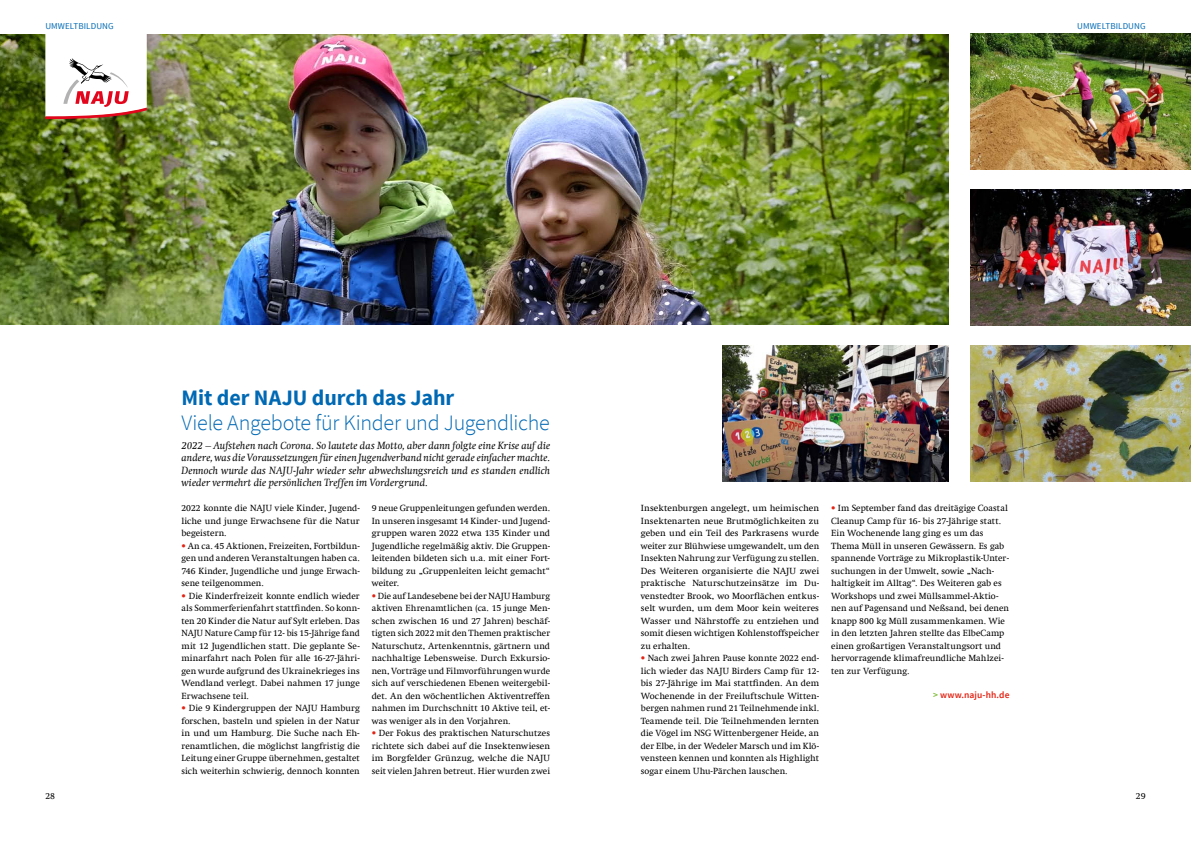
<style>
.page{position:relative;width:1191px;height:842px;background:#fff}
.page>*{position:absolute;margin:0;border:0;box-sizing:border-box;transform-origin:0 0}
.t1{font:300 22px "Source Sans Pro";letter-spacing:-.01em;color:#0069b4}
.t2{font:700 22px "Source Sans Pro";letter-spacing:-.005em;color:#0069b4}
.t3{font:italic 10.5px/12.5px "Swift Com";letter-spacing:.015em;color:#000;text-align:justify}
.t4{font:600 9.5px "Source Sans Pro";letter-spacing:.005em;color:#e42313}
.t5{font:9px/12.5px "Swift Com";letter-spacing:.005em;color:#000;text-align:justify}
.t6{font:9px "Source Sans Pro";letter-spacing:.005em;color:#0069b4}
.s1{color:#e42313}
.s2{color:#79b82c}
</style>
<div class="page">
<img style="left:0;top:34px;width:948px;height:290px">
<svg style="left:45px;top:34px;width:102px;height:85px"></svg>
<img style="left:970px;top:34px;width:221px;height:135px">
<img style="left:970px;top:190px;width:221px;height:135px">
<img style="left:722px;top:345px;width:226px;height:136px">
<img style="left:970px;top:345px;width:221px;height:136px">
<p class="t6" style="left:45px;top:20px;width:70px">UMWELTBILDUNG</p>
<p class="t6" style="left:1077px;top:20px;width:70px">UMWELTBILDUNG</p>
<h1 class="t2" style="left:181px;top:383px;width:274px">Mit der NAJU durch das Jahr</h1>
<h1 class="t1" style="left:181px;top:409px;width:370px">Viele Angebote für Kinder und Jugendliche</h1>
<p class="t3" style="left:181px;top:439px;width:370px">2022 – Aufstehen nach Corona. So lautete das Motto, aber dann folgte eine Krise auf die andere, was die Voraussetzungen für einen Jugendverband nicht gerade einfacher machte.<br>Dennoch wurde das NAJU-Jahr wieder sehr abwechslungsreich und es standen endlich wieder vermehrt die persönlichen Treffen im Vordergrund.</p>
<p class="t5" style="left:181px;top:502px;width:180px">2022 konnte die NAJU viele Kinder, Jugend&shy;liche und junge Erwachsene für die Natur begeistern.</p>
<p class="t5" style="left:181px;top:539px;width:180px"><span class="s1">•</span> An ca. 45 Aktionen, Freizeiten, Fortbildun&shy;gen und anderen Veranstaltungen haben ca.<br>746 Kinder, Jugendliche und junge Erwach&shy;sene teilgenommen.</p>
<p class="t5" style="left:181px;top:589px;width:180px"><span class="s1">•</span> Die Kinderfreizeit konnte endlich wieder als Sommerferienfahrt stattfinden. So konn&shy;ten 20 Kinder die Natur auf Sylt erleben. Das NAJU Nature Camp für 12- bis 15-Jährige fand mit 12 Jugendlichen statt. Die geplante Se&shy;minarfahrt nach Polen für alle 16-27-Jähri&shy;gen wurde aufgrund des Ukrainekrieges ins Wendland verlegt. Dabei nahmen 17 junge Erwachsene teil.</p>
<p class="t5" style="left:181px;top:702px;width:180px"><span class="s1">•</span> Die 9 Kindergruppen der NAJU Hamburg forschen, basteln und spielen in der Natur in und um Hamburg. Die Suche nach Eh&shy;renamtlichen, die möglichst langfristig die Leitung einer Gruppe übernehmen, gestaltet sich weiterhin schwierig, dennoch konnten</p>
<p class="t5" style="left:372px;top:502px;width:180px">9 neue Gruppenleitungen gefunden werden.<br>In unseren insgesamt 14 Kinder- und Jugend&shy;gruppen waren 2022 etwa 135 Kinder und Jugendliche regelmäßig aktiv. Die Gruppen&shy;leitenden bildeten sich u.a. mit einer Fort&shy;bildung zu „Gruppenleiten leicht gemacht“ weiter.</p>
<p class="t5" style="left:372px;top:589px;width:180px"><span class="s1">•</span> Die auf Landesebene bei der NAJU Hamburg aktiven Ehrenamtlichen (ca. 15 junge Men&shy;schen zwischen 16 und 27 Jahren) beschäf&shy;tigten sich 2022 mit den Themen praktischer Naturschutz, Artenkenntnis, gärtnern und nachhaltige Lebensweise. Durch Exkursio&shy;nen, Vorträge und Filmvorführungen wurde sich auf verschiedenen Ebenen weitergebil&shy;det. An den wöchentlichen Aktiventreffen nahmen im Durchschnitt 10 Aktive teil, et&shy;was weniger als in den Vorjahren.</p>
<p class="t5" style="left:372px;top:727px;width:180px"><span class="s1">•</span> Der Fokus des praktischen Naturschutzes richtete sich dabei auf die Insektenwiesen im Borgfelder Grünzug, welche die NAJU seit vielen Jahren betreut. Hier wurden zwei</p>
<p class="t5" style="left:641px;top:502px;width:180px">Insektenburgen angelegt, um heimischen Insektenarten neue Brutmöglichkeiten zu geben und ein Teil des Parkrasens wurde weiter zur Blühwiese umgewandelt, um den Insekten Nahrung zur Verfügung zu stellen.<br>Des Weiteren organisierte die NAJU zwei praktische Naturschutzeinsätze im Du&shy;venstedter Brook, wo Moorflächen entkus&shy;selt wurden, um dem Moor kein weiteres Wasser und Nährstoffe zu entziehen und somit diesen wichtigen Kohlenstoffspeicher zu erhalten.</p>
<p class="t5" style="left:641px;top:652px;width:180px"><span class="s1">•</span> Nach zwei Jahren Pause konnte 2022 end&shy;lich wieder das NAJU Birders Camp für 12- bis 27-Jährige im Mai stattfinden. An dem Wochenende in der Freiluftschule Witten&shy;bergen nahmen rund 21 Teilnehmende inkl.<br>Teamende teil. Die Teilnehmenden lernten die Vögel im NSG Wittenbergener Heide, an der Elbe, in der Wedeler Marsch und im Klö&shy;vensteen kennen und konnten als Highlight sogar einem Uhu-Pärchen lauschen.</p>
<p class="t5" style="left:831px;top:502px;width:179px;text-align:left"><span class="s1">•</span> Im September fand das dreitägige Coastal Cleanup Camp für 16- bis 27-Jährige statt.<br>Ein Wochenende lang ging es um das Thema Müll in unseren Gewässern. Es gab spannende Vorträge zu Mikroplastik-Unter&shy;suchungen in der Umwelt, sowie „Nach&shy;haltigkeit im Alltag“. Des Weiteren gab es Workshops und zwei Müllsammel-Aktio&shy;nen auf Pagensand und Neßsand, bei denen knapp 800 kg Müll zusammenkamen. Wie in den letzten Jahren stellte das ElbeCamp einen großartigen Veranstaltungsort und hervorragende klimafreundliche Mahlzei&shy;ten zur Verfügung.</p>
<p class="t4" style="left:933px;top:689px;width:78px"><span class="s2">&gt;</span> www.naju-hh.de</p>
<p class="t5" style="left:45px;top:789px;width:11px">28</p>
<p class="t5" style="left:1135px;top:789px;width:11px">29</p>
</div>
